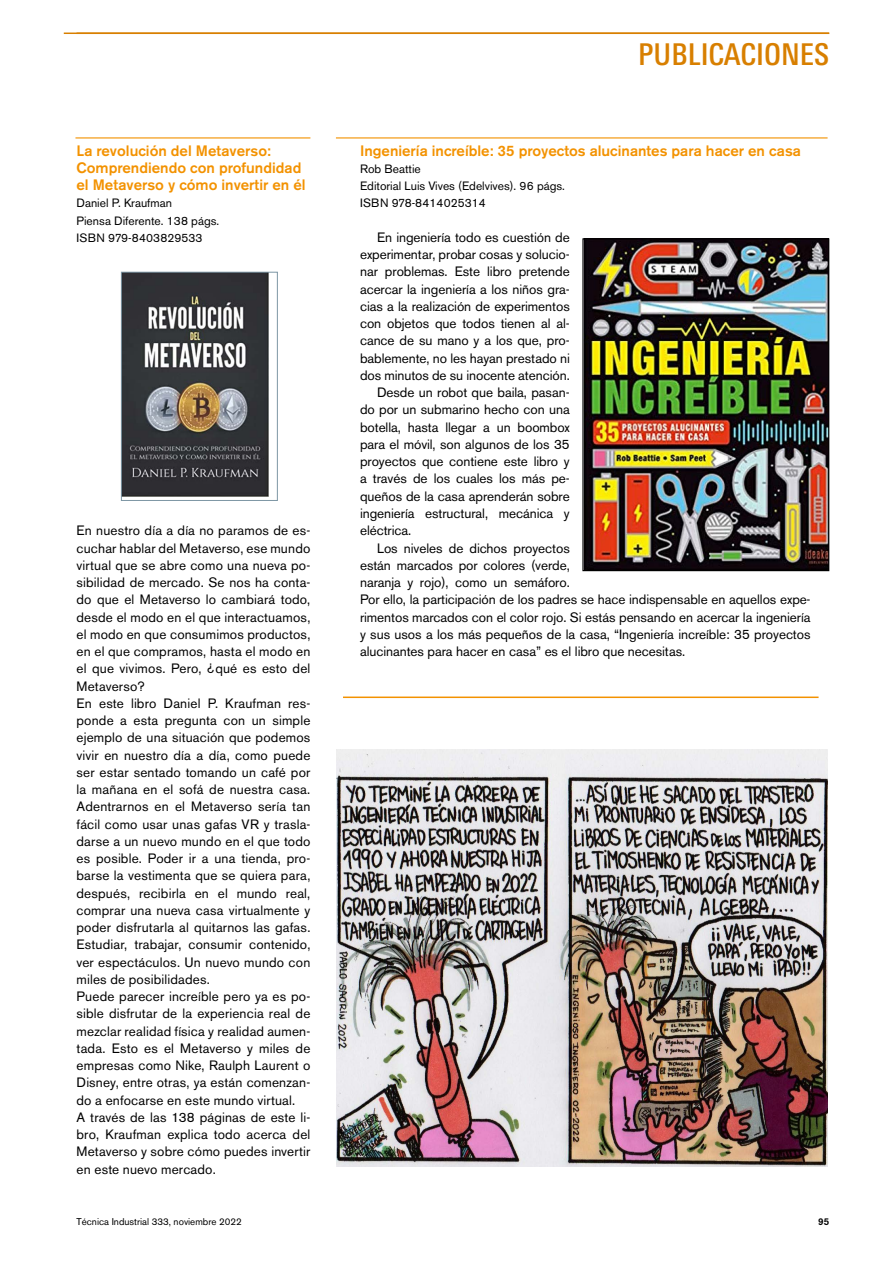
<style>
.page{position:relative;width:893px;height:1263px;background:#fff}
.page>*{position:absolute;margin:0;border:0;box-sizing:border-box;transform-origin:0 0}
.t1{font:500 condensed 30px "LT Univers";color:#d87f00}
.t2{font:500 15px/17.2px "Akzidenz Grotesk BE";color:#f39200}
.t3{font:13.5px/17.2px "Akzidenz Grotesk BE";letter-spacing:.01em;color:#000}
.t4{font:12px/17.2px "Akzidenz Grotesk BE";color:#000}
.t5{font:9.75px "Akzidenz Grotesk BE";color:#000}
.t6{font:500 9.75px "Akzidenz Grotesk BE";color:#000}
</style>
<div class="page">
<hr style="left:64px;top:33px;width:765px;height:1px;background:#d87f00">
<hr style="left:75px;top:137px;width:235px;height:1px;background:#f39200">
<hr style="left:336px;top:137px;width:492px;height:1px;background:#f39200">
<img style="left:585px;top:240px;width:242px;height:329px">
<div style="left:583px;top:238px;width:246px;height:333px;border:1px solid #000"></div>
<img style="left:123px;top:274px;width:145px;height:222px">
<div style="left:121px;top:272px;width:157px;height:229px;border:1px solid #7d96a4"></div>
<img style="left:337px;top:749px;width:491px;height:417px">
<hr style="left:343px;top:696px;width:476px;height:2px;background:#f39200">
<p class="t2" style="left:77px;top:142px;width:231px">La revolución del Metaverso:<br>Comprendiendo con profundidad el Metaverso y cómo invertir en él</p>
<p class="t4" style="left:77px;top:195px;width:144px">Daniel P. Kraufman<br>Piensa Diferente. 138 págs.<br>ISBN 979-8403829533</p>
<p class="t3" style="left:77px;top:522px;width:235px">En nuestro día a día no paramos de es&shy;cuchar hablar del Metaverso, ese mundo virtual que se abre como una nueva po&shy;sibilidad de mercado. Se nos ha conta&shy;do que el Metaverso lo cambiará todo, desde el modo en el que interactuamos, el modo en que consumimos productos, en el que compramos, hasta el modo en el que vivimos. Pero, ¿qué es esto del Metaverso?<br>En este libro Daniel P. Kraufman res&shy;ponde a esta pregunta con un simple ejemplo de una situación que podemos vivir en nuestro día a día, como puede ser estar sentado tomando un café por la mañana en el sofá de nuestra casa.<br>Adentrarnos en el Metaverso sería tan fácil como usar unas gafas VR y trasla&shy;darse a un nuevo mundo en el que todo es posible. Poder ir a una tienda, pro&shy;barse la vestimenta que se quiera para, después, recibirla en el mundo real, comprar una nueva casa virtualmente y poder disfrutarla al quitarnos las gafas.<br>Estudiar, trabajar, consumir contenido, ver espectáculos. Un nuevo mundo con miles de posibilidades.<br>Puede parecer increíble pero ya es po&shy;sible disfrutar de la experiencia real de mezclar realidad física y realidad aumen&shy;tada. Esto es el Metaverso y miles de empresas como Nike, Raulph Laurent o Disney, entre otras, ya están comenzan&shy;do a enfocarse en este mundo virtual.<br>A través de las 138 páginas de este li&shy;bro, Kraufman explica todo acerca del Metaverso y sobre cómo puedes invertir en este nuevo mercado.</p>
<h1 class="t1" style="left:638px;top:37px;width:192px">PUBLICACIONES</h1>
<p class="t2" style="left:360px;top:142px;width:442px">Ingeniería increíble: 35 proyectos alucinantes para hacer en casa</p>
<p class="t4" style="left:360px;top:160px;width:206px">Rob Beattie<br>Editorial Luis Vives (Edelvives). 96 págs.<br>ISBN 978-8414025314</p>
<p class="t3" style="left:377px;top:229px;width:194px">En ingeniería todo es cuestión de</p>
<p class="t3" style="left:360px;top:246px;width:211px">experimentar, probar cosas y solucio-</p>
<p class="t3" style="left:360px;top:263px;width:211px">nar problemas. Este libro pretende</p>
<p class="t3" style="left:360px;top:280px;width:211px">acercar la ingeniería a los niños gra-</p>
<p class="t3" style="left:360px;top:298px;width:211px">cias a la realización de experimentos</p>
<p class="t3" style="left:360px;top:315px;width:211px">con objetos que todos tienen al al-</p>
<p class="t3" style="left:360px;top:332px;width:211px">cance de su mano y a los que, pro-</p>
<p class="t3" style="left:360px;top:349px;width:211px">bablemente, no les hayan prestado ni</p>
<p class="t3" style="left:360px;top:367px;width:211px">dos minutos de su inocente atención.</p>
<p class="t3" style="left:377px;top:384px;width:194px">Desde un robot que baila, pasan-</p>
<p class="t3" style="left:360px;top:401px;width:211px">do por un submarino hecho con una</p>
<p class="t3" style="left:360px;top:418px;width:211px">botella, hasta llegar a un boombox</p>
<p class="t3" style="left:360px;top:436px;width:211px">para el móvil, son algunos de los 35</p>
<p class="t3" style="left:360px;top:453px;width:211px">proyectos que contiene este libro y</p>
<p class="t3" style="left:360px;top:470px;width:211px">a través de los cuales los más pe-</p>
<p class="t3" style="left:360px;top:487px;width:211px">queños de la casa aprenderán sobre</p>
<p class="t3" style="left:360px;top:505px;width:211px">ingeniería estructural, mecánica y</p>
<p class="t3" style="left:360px;top:522px;width:53px">eléctrica.</p>
<p class="t3" style="left:377px;top:539px;width:194px">Los niveles de dichos proyectos</p>
<p class="t3" style="left:360px;top:556px;width:211px">están marcados por colores (verde,</p>
<p class="t3" style="left:360px;top:574px;width:211px">naranja y rojo), como un semáforo.</p>
<p class="t3" style="left:360px;top:591px;width:452px">Por ello, la participación de los padres se hace indispensable en aquellos expe-</p>
<p class="t3" style="left:360px;top:608px;width:452px">rimentos marcados con el color rojo. Si estás pensando en acercar la ingeniería</p>
<p class="t3" style="left:360px;top:625px;width:452px">y sus usos a los más pequeños de la casa, “Ingeniería increíble: 35 proyectos</p>
<p class="t3" style="left:360px;top:643px;width:327px">alucinantes para hacer en casa” es el libro que necesitas.</p>
<p class="t5" style="left:77px;top:1216px;width:167px">Técnica Industrial 333, noviembre 2022</p>
<p class="t6" style="left:818px;top:1216px;width:13px">95</p>
</div>
